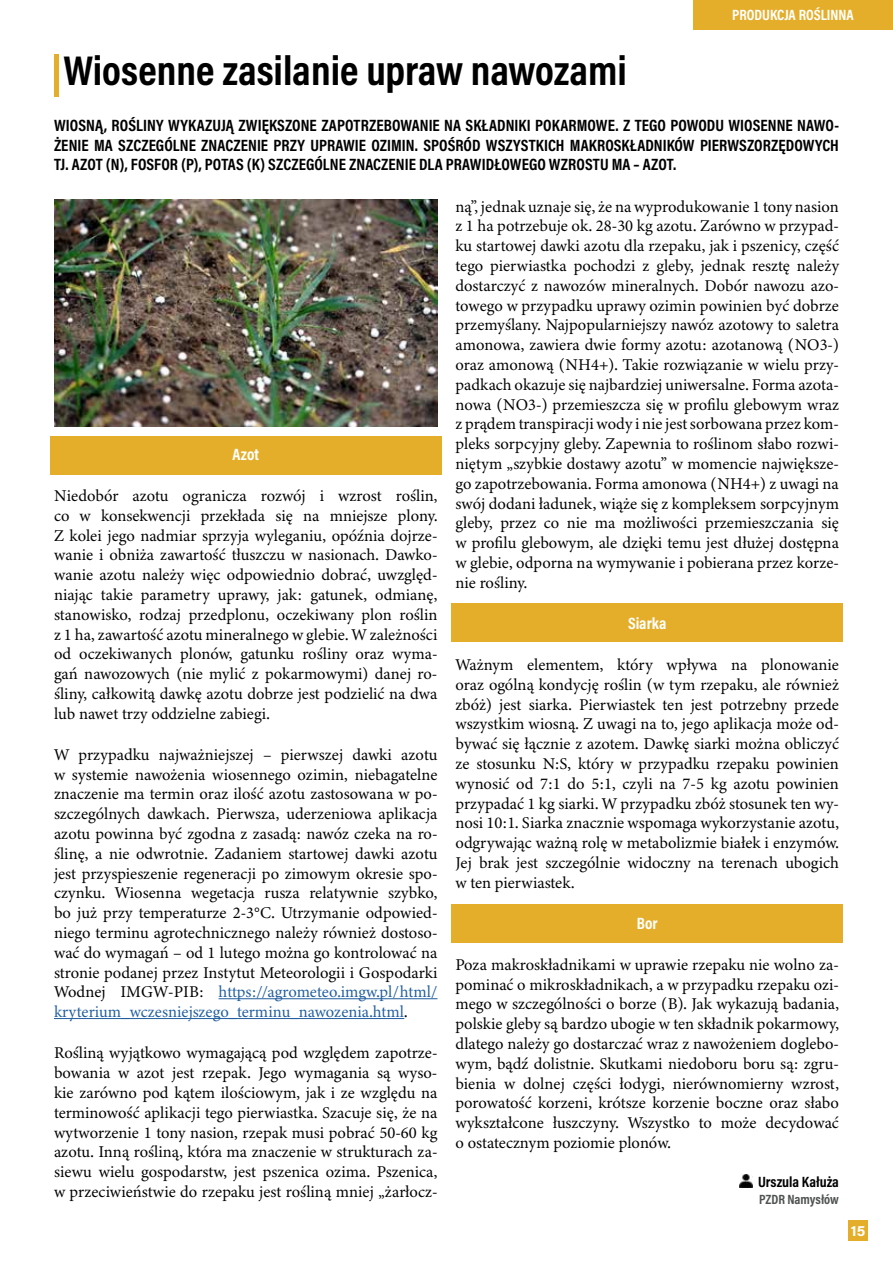
<style>
.page{position:relative;width:893px;height:1263px;background:#fff}
.page>*{position:absolute;margin:0;border:0;box-sizing:border-box;transform-origin:0 0}
.t1{font:700 42px "Acumin Pro Cond";color:#000}
.t2{font:16.5px/19.8px "Minion 3";color:#000;text-align:justify}
.t3{font:700 16.5px/19.8px "Acumin Pro Cond";letter-spacing:.005em;color:#000;text-align:justify}
.t4{font:700 16.5px "Acumin Pro Cond";color:#fff}
.t5{font:700 15px "Acumin Pro Cond";color:#fff}
.t6{font:700 15px "Acumin Pro Cond";color:#000}
.t7{font:700 15px "Acumin Pro";color:#fff}
.t8{font:700 13.5px "Acumin Pro Cond";color:#4f5252}
.s1{color:#215e9e}
</style>
<div class="page">
<div style="left:848px;top:1221px;width:20px;height:20px;background:#e5ae2a"></div>
<div style="left:693px;top:0;width:200px;height:30px;background:#e5ae2a"></div>
<div style="left:452px;top:604px;width:391px;height:38px;background:#e5ae2a"></div>
<div style="left:452px;top:905px;width:391px;height:38px;background:#e5ae2a"></div>
<div style="left:50px;top:436px;width:391px;height:38px;background:#e5ae2a"></div>
<hr style="left:54px;top:54px;width:4px;height:43px;background:#e5ae2a">
<hr style="left:219px;top:998px;width:218px;height:1px;background:#215e9e">
<hr style="left:54px;top:1018px;width:350px;height:1px;background:#215e9e">
<img style="left:54px;top:200px;width:383px;height:226px">
<svg style="left:740px;top:1174px;width:13px;height:13px"></svg>
<p class="t5" style="left:732px;top:5px;width:123px">PRODUKCJA ROŚLINNA</p>
<h1 class="t1" style="left:63px;top:43px;width:565px">Wiosenne zasilanie upraw nawozami</h1>
<p class="t3" style="left:54px;top:115px;width:786px">WIOSNĄ, ROŚLINY WYKAZUJĄ ZWIĘKSZONE ZAPOTRZEBOWANIE NA SKŁADNIKI POKARMOWE. Z TEGO POWODU WIOSENNE NAWO-ŻENIE MA SZCZEGÓLNE ZNACZENIE PRZY UPRAWIE OZIMIN. SPOŚRÓD WSZYSTKICH MAKROSKŁADNIKÓW PIERWSZORZĘDOWYCH TJ. AZOT (N), FOSFOR (P), POTAS (K) SZCZEGÓLNE ZNACZENIE DLA PRAWIDŁOWEGO WZROSTU MA – AZOT.</p>
<p class="t4" style="left:232px;top:443px;width:28px">Azot</p>
<p class="t2" style="left:54px;top:486px;width:385px">Niedobór azotu ogranicza rozwój i wzrost roślin, co w konsekwencji przekłada się na mniejsze plony.<br>Z kolei jego nadmiar sprzyja wyleganiu, opóźnia dojrze&shy;wanie i obniża zawartość tłuszczu w nasionach. Dawko&shy;wanie azotu należy więc odpowiednio dobrać, uwzględ&shy;niając takie parametry uprawy, jak: gatunek, odmianę, stanowisko, rodzaj przedplonu, oczekiwany plon roślin z 1 ha, zawartość azotu mineralnego w glebie. W zależności od oczekiwanych plonów, gatunku rośliny oraz wyma&shy;gań nawozowych (nie mylić z pokarmowymi) danej ro&shy;śliny, całkowitą dawkę azotu dobrze jest podzielić na dwa lub nawet trzy oddzielne zabiegi.</p>
<p class="t2" style="left:54px;top:744px;width:385px">W przypadku najważniejszej – pierwszej dawki azotu w systemie nawożenia wiosennego ozimin, niebagatelne znaczenie ma termin oraz ilość azotu zastosowana w po&shy;szczególnych dawkach. Pierwsza, uderzeniowa aplikacja azotu powinna być zgodna z zasadą: nawóz czeka na ro&shy;ślinę, a nie odwrotnie. Zadaniem startowej dawki azotu jest przyspieszenie regeneracji po zimowym okresie spo&shy;czynku. Wiosenna wegetacja rusza relatywnie szybko, bo już przy temperaturze 2-3°C. Utrzymanie odpowied&shy;niego terminu agrotechnicznego należy również dostoso&shy;wać do wymagań – od 1 lutego można go kontrolować na stronie podanej przez Instytut Meteorologii i Gospodarki Wodnej IMGW-PIB: <span class="s1">https://agrometeo.imgw.pl/html/ kryterium_wczesniejszego_terminu_nawozenia.html</span>.</p>
<p class="t2" style="left:54px;top:1043px;width:385px">Rośliną wyjątkowo wymagającą pod względem zapotrze&shy;bowania w azot jest rzepak. Jego wymagania są wyso&shy;kie zarówno pod kątem ilościowym, jak i ze względu na terminowość aplikacji tego pierwiastka. Szacuje się, że na wytworzenie 1 tony nasion, rzepak musi pobrać 50-60 kg azotu. Inną rośliną, która ma znaczenie w strukturach za&shy;siewu wielu gospodarstw, jest pszenica ozima. Pszenica, w przeciwieństwie do rzepaku jest rośliną mniej „żarłocz-</p>
<p class="t2" style="left:455px;top:196px;width:385px">ną”, jednak uznaje się, że na wyprodukowanie 1 tony nasion z 1 ha potrzebuje ok. 28-30 kg azotu. Zarówno w przypad&shy;ku startowej dawki azotu dla rzepaku, jak i pszenicy, część tego pierwiastka pochodzi z gleby, jednak resztę należy dostarczyć z nawozów mineralnych. Dobór nawozu azo&shy;towego w przypadku uprawy ozimin powinien być dobrze przemyślany. Najpopularniejszy nawóz azotowy to saletra amonowa, zawiera dwie formy azotu: azotanową (NO3-) oraz amonową (NH4+). Takie rozwiązanie w wielu przy&shy;padkach okazuje się najbardziej uniwersalne. Forma azota&shy;nowa (NO3-) przemieszcza się w profilu glebowym wraz z prądem transpiracji wody i nie jest sorbowana przez kom&shy;pleks sorpcyjny gleby. Zapewnia to roślinom słabo rozwi&shy;niętym „szybkie dostawy azotu” w momencie największe&shy;go zapotrzebowania. Forma amonowa (NH4+) z uwagi na swój dodani ładunek, wiąże się z kompleksem sorpcyjnym gleby, przez co nie ma możliwości przemieszczania się w profilu glebowym, ale dzięki temu jest dłużej dostępna w glebie, odporna na wymywanie i pobierana przez korze&shy;nie rośliny.</p>
<p class="t4" style="left:628px;top:612px;width:40px">Siarka</p>
<p class="t2" style="left:455px;top:655px;width:385px">Ważnym elementem, który wpływa na plonowanie oraz ogólną kondycję roślin (w tym rzepaku, ale również zbóż) jest siarka. Pierwiastek ten jest potrzebny przede wszystkim wiosną. Z uwagi na to, jego aplikacja może od&shy;bywać się łącznie z azotem. Dawkę siarki można obliczyć ze stosunku N:S, który w przypadku rzepaku powinien wynosić od 7:1 do 5:1, czyli na 7-5 kg azotu powinien przypadać 1 kg siarki. W przypadku zbóż stosunek ten wy&shy;nosi 10:1. Siarka znacznie wspomaga wykorzystanie azotu, odgrywając ważną rolę w metabolizmie białek i enzymów.<br>Jej brak jest szczególnie widoczny na terenach ubogich w ten pierwiastek.</p>
<p class="t4" style="left:637px;top:912px;width:22px">Bor</p>
<p class="t2" style="left:455px;top:954px;width:385px">Poza makroskładnikami w uprawie rzepaku nie wolno za&shy;pominać o mikroskładnikach, a w przypadku rzepaku ozi&shy;mego w szczególności o borze (B). Jak wykazują badania, polskie gleby są bardzo ubogie w ten składnik pokarmowy, dlatego należy go dostarczać wraz z nawożeniem doglebo&shy;wym, bądź dolistnie. Skutkami niedoboru boru są: zgru&shy;bienia w dolnej części łodygi, nierównomierny wzrost, porowatość korzeni, krótsze korzenie boczne oraz słabo wykształcone łuszczyny. Wszystko to może decydować o ostatecznym poziomie plonów.</p>
<p class="t6" style="left:758px;top:1172px;width:82px">Urszula Kałuża</p>
<p class="t8" style="left:759px;top:1190px;width:81px">PZDR Namysłów</p>
<p class="t7" style="left:851px;top:1220px;width:16px">15</p>
</div>
